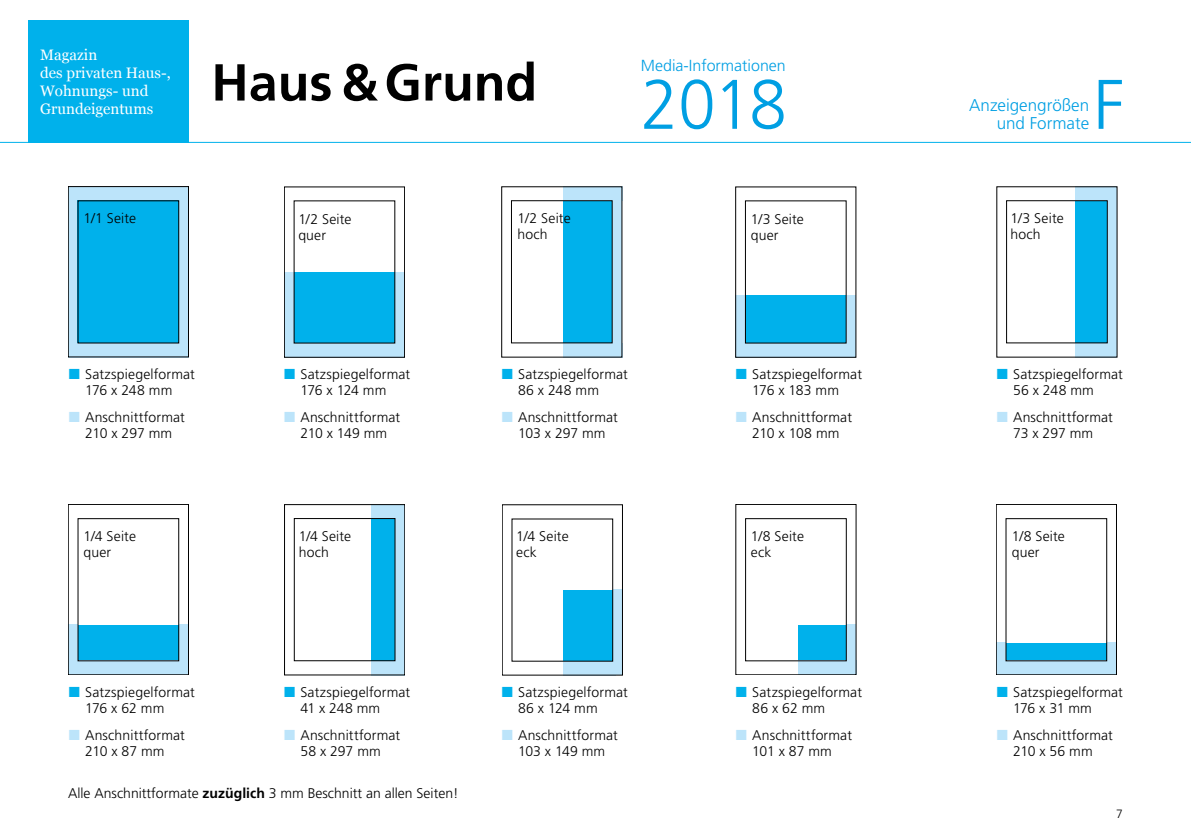
<style>
.page{position:relative;width:1191px;height:840px;background:#fff}
.page>*{position:absolute;margin:0;border:0;box-sizing:border-box;transform-origin:0 0}
.t1{font:300 70px "Frutiger";color:#009fe3;scale:.96 1}
.t2{font:300 70px "Frutiger";color:#009fe3}
.t3{font:700 52px "Frutiger";color:#000}
.t4{font:300 17px/18px "Frutiger";color:#009fe3;text-align:right}
.t5{font:300 16px "Frutiger";color:#009fe3}
.t6{font:15.2px/18px "Georgia";color:#fff}
.t7{font:300 14px/16px "Frutiger";letter-spacing:.01em;color:#000}
.t8{font:300 12px "Frutiger";color:#000}
.s1{font-weight:700}
</style>
<div class="page">
<div style="left:28px;top:20px;width:161px;height:122px;background:#00b1eb"></div>
<hr style="left:0;top:142px;width:1191px;height:1px;background:#00b1eb">
<svg style="left:68px;top:186px;width:121px;height:171px;background:#32b6e3"></svg>
<svg style="left:284px;top:187px;width:121px;height:170px"></svg>
<svg style="left:735px;top:504px;width:121px;height:170px"></svg>
<svg style="left:501px;top:186px;width:121px;height:171px"></svg>
<svg style="left:996px;top:504px;width:120px;height:170px"></svg>
<svg style="left:284px;top:504px;width:121px;height:170px"></svg>
<svg style="left:502px;top:504px;width:120px;height:171px"></svg>
<svg style="left:68px;top:504px;width:121px;height:170px"></svg>
<svg style="left:996px;top:186px;width:121px;height:171px"></svg>
<svg style="left:735px;top:187px;width:121px;height:170px"></svg>
<p class="t6" style="left:40px;top:45px;width:132px">Magazin<br>des privaten Haus-,<br>Wohnungs- und<br>Grundeigentums</p>
<p class="t7" style="left:83px;top:210px;width:54px">1/1 Seite</p>
<h2 class="t3" style="left:211px;top:52px;width:327px">Haus &amp; Grund</h2>
<p class="t7" style="left:298px;top:211px;width:55px">1/2 Seite quer</p>
<p class="t7" style="left:517px;top:210px;width:55px">1/2 Seite hoch</p>
<p class="t5" style="left:641px;top:56px;width:146px">Media-Informationen</p>
<h1 class="t1" style="left:641px;top:65px;width:153px">2018</h1>
<p class="t7" style="left:750px;top:211px;width:55px">1/3 Seite quer</p>
<p class="t4" style="left:969px;top:96px;width:121px">Anzeigengrößen und Formate</p>
<h1 class="t2" style="left:1093px;top:65px;width:33px">F</h1>
<p class="t7" style="left:1010px;top:210px;width:55px">1/3 Seite hoch</p>
<p class="t7" style="left:85px;top:366px;width:111px">Satzspiegelformat<br>176 x 248 mm</p>
<p class="t7" style="left:85px;top:409px;width:101px">Anschnittformat<br>210 x 297 mm</p>
<p class="t7" style="left:83px;top:528px;width:54px">1/4 Seite quer</p>
<p class="t7" style="left:300px;top:366px;width:111px">Satzspiegelformat<br>176 x 124 mm</p>
<p class="t7" style="left:300px;top:409px;width:101px">Anschnittformat<br>210 x 149 mm</p>
<p class="t7" style="left:299px;top:528px;width:54px">1/4 Seite hoch</p>
<p class="t7" style="left:518px;top:366px;width:111px">Satzspiegelformat<br>86 x 248 mm</p>
<p class="t7" style="left:518px;top:409px;width:101px">Anschnittformat<br>103 x 297 mm</p>
<p class="t7" style="left:516px;top:528px;width:54px">1/4 Seite eck</p>
<p class="t7" style="left:752px;top:366px;width:111px">Satzspiegelformat<br>176 x 183 mm</p>
<p class="t7" style="left:752px;top:409px;width:101px">Anschnittformat<br>210 x 108 mm</p>
<p class="t7" style="left:1013px;top:366px;width:111px">Satzspiegelformat<br>56 x 248 mm</p>
<p class="t7" style="left:1013px;top:409px;width:101px">Anschnittformat<br>73 x 297 mm</p>
<p class="t7" style="left:751px;top:527px;width:55px">1/8 Seite eck</p>
<p class="t7" style="left:1011px;top:528px;width:55px">1/8 Seite quer</p>
<p class="t7" style="left:85px;top:683px;width:111px">Satzspiegelformat<br>176 x 62 mm</p>
<p class="t7" style="left:85px;top:727px;width:101px">Anschnittformat<br>210 x 87 mm</p>
<p class="t7" style="left:300px;top:683px;width:111px">Satzspiegelformat<br>41 x 248 mm</p>
<p class="t7" style="left:300px;top:727px;width:101px">Anschnittformat<br>58 x 297 mm</p>
<p class="t7" style="left:68px;top:784px;width:392px">Alle Anschnittformate <span class="s1">zuzüglich</span> 3 mm Beschnitt an allen Seiten!</p>
<p class="t7" style="left:518px;top:683px;width:111px">Satzspiegelformat<br>86 x 124 mm</p>
<p class="t7" style="left:518px;top:727px;width:101px">Anschnittformat<br>103 x 149 mm</p>
<p class="t7" style="left:752px;top:683px;width:111px">Satzspiegelformat<br>86 x 62 mm</p>
<p class="t7" style="left:752px;top:727px;width:101px">Anschnittformat<br>101 x 87 mm</p>
<p class="t7" style="left:1013px;top:683px;width:111px">Satzspiegelformat<br>176 x 31 mm</p>
<p class="t7" style="left:1013px;top:727px;width:101px">Anschnittformat<br>210 x 56 mm</p>
<p class="t8" style="left:1116px;top:806px;width:8px">7</p>
</div>
